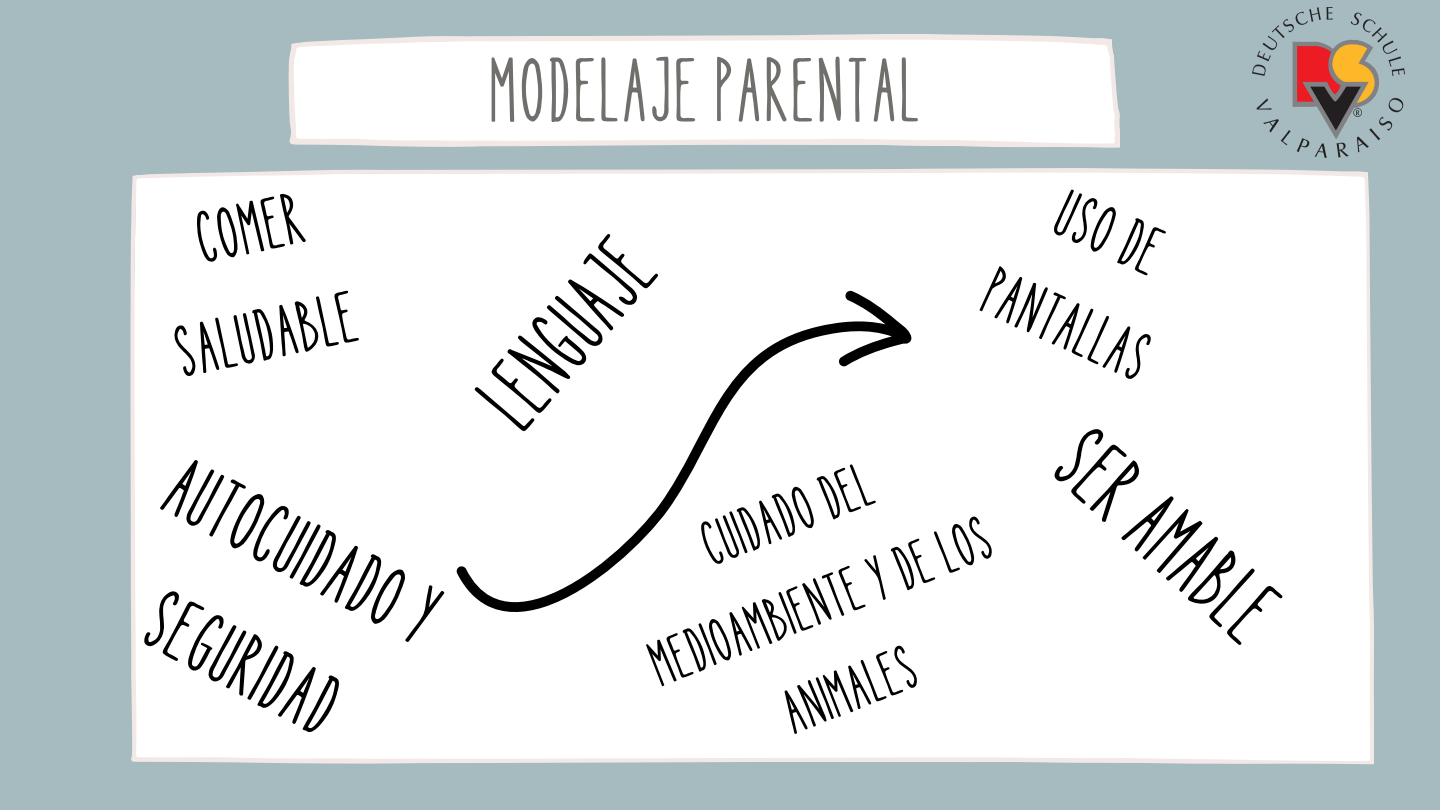
<style>
.page{position:relative;width:1440px;height:810px;background:#a5bbbf}
.page>*{position:absolute;margin:0;border:0;box-sizing:border-box;transform-origin:0 0}
.t1{font:98.8px "Handwrite";color:#000}
.t2{font:95.7px "Handwrite";letter-spacing:.02em;color:#716f6c}
.t3{font:90.8px/126.8px "Handwrite";color:#000;text-align:center}
.t4{font:77px/107.4px "Handwrite";color:#000;text-align:center}
.t5{font:72.6px/101.4px "Handwrite";color:#000;text-align:center}
.t6{font:66.6px/93px "Handwrite";color:#000;text-align:center}
</style>
<div class="page">
<div style="left:131px;top:168px;width:1243px;height:596px;background:#fff"></div>
<div style="left:456px;top:290px;width:456px;height:324px;background:#fff"></div>
<img style="left:1252px;top:8px;width:152px;height:150px">
<svg style="left:289px;top:34px;width:831px;height:114px;fill:#fff"></svg>
<p class="t2" style="left:489px;top:44px;width:433px">MODELAJE PARENTAL</p>
<p class="t5" style="left:1052px;top:150px;width:176px;rotate:25deg">USO DE<br>PANTAL AS</p>
<p class="t4" style="left:142px;top:196px;width:185px;rotate:-12deg">COMER<br>SALUDABLE</p>
<p class="t1" style="left:462px;top:382px;width:213px;rotate:-49deg">LENGUAJE</p>
<p class="t1" style="left:1100px;top:413px;width:263px;rotate:42deg">SER AMABLE</p>
<p class="t3" style="left:201px;top:425px;width:298px;rotate:28deg">AUTOCUIDADO Y<br>SEGURIDAD</p>
<p class="t6" style="left:602px;top:535px;width:362px;rotate:-21deg">CUIDADO DEL<br>MEDIOAMBIENTE Y DE LOS<br>ANIMALES</p>
</div>
